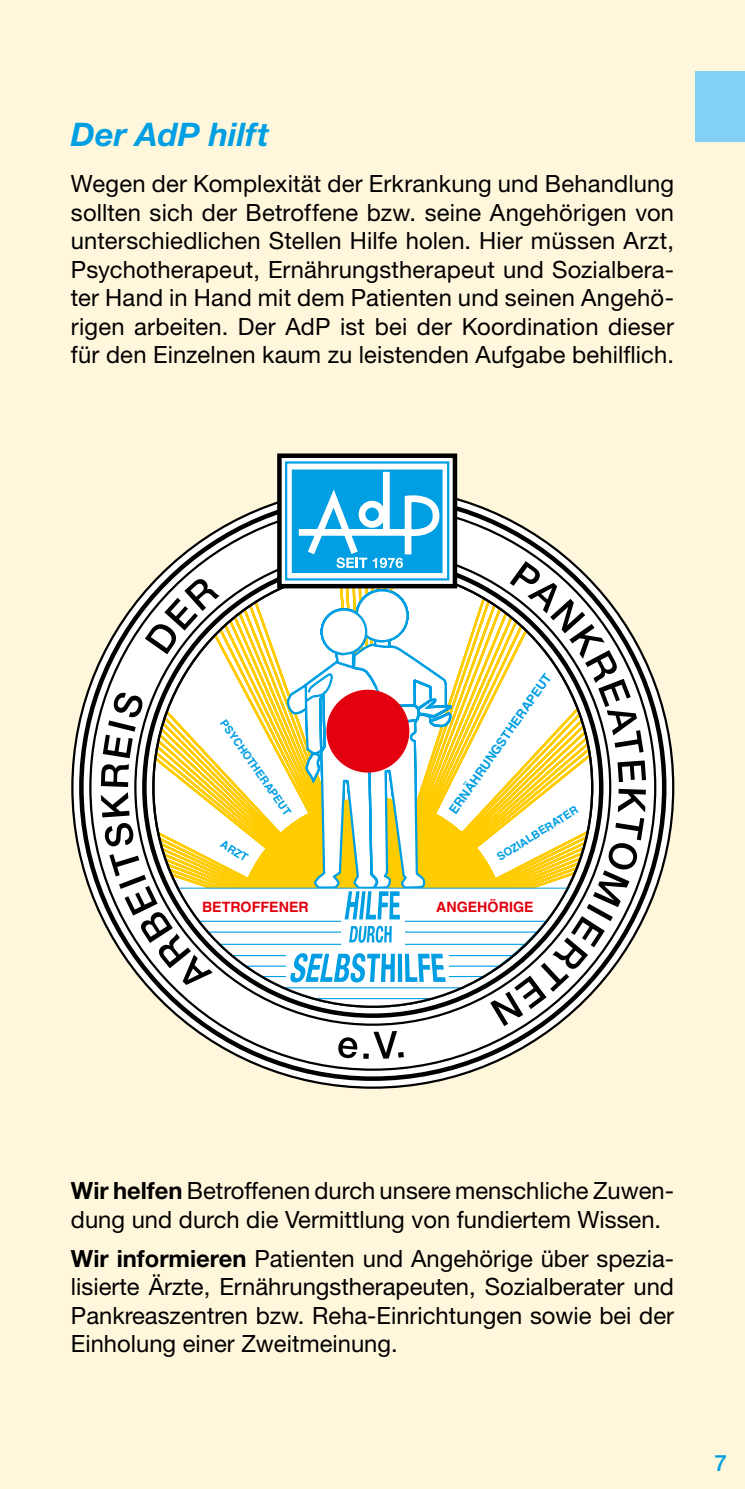
<style>
.page{position:relative;width:745px;height:1489px;background:#fff}
.page>*{position:absolute;margin:0;border:0;box-sizing:border-box;transform-origin:0 0}
.t1{font:italic 700 32.5px "Helvetica Neue";color:#009ee3}
.t2{font:23.75px/28.5px "Helvetica Neue";color:#000;text-align:justify}
.t3{font:500 22.5px "Helvetica Neue";color:#009ee3}
.t4{font:700 14.25px "Helvetica";color:#e3000f}
.t5{font:700 12.75px "Helvetica";color:#009ee3}
.t6{font:700 11px "Helvetica";color:#009ee3}
.s1{font-weight:700}
</style>
<div class="page">
<div style="left:0;top:0;width:744px;height:1488px;background:#fff7dc"></div>
<div style="left:694px;top:71px;width:50px;height:71px;background:#82d0f5"></div>
<svg style="left:72px;top:487px;width:600px;height:600px;background:#a0a0a0"></svg>
<svg style="left:81px;top:496px;width:582px;height:582px;background:#9e9e9e"></svg>
<svg style="left:90px;top:505px;width:564px;height:564px;background:#e0e0e0"></svg>
<svg style="left:109px;top:854px;width:44px;height:130px;background:#bbbab6"></svg>
<svg style="left:101px;top:764px;width:33px;height:83px;background:#a7a7a7"></svg>
<svg style="left:103px;top:691px;width:40px;height:67px;background:#aeaeae"></svg>
<svg style="left:145px;top:581px;width:8px;height:64px"></svg>
<svg style="left:520px;top:561px;width:123px;height:191px"></svg>
<svg style="left:617px;top:760px;width:28px;height:22px"></svg>
<svg style="left:492px;top:788px;width:153px;height:238px"></svg>
<svg style="left:153px;top:568px;width:439px;height:438px;background:#e1d7b0"></svg>
<svg style="left:236px;top:797px;width:270px;height:90px;background:#ffde5d"></svg>
<svg style="left:301px;top:588px;width:150px;height:19px;background:#f1f0dc"></svg>
<svg style="left:356px;top:590px;width:51px;height:51px"></svg>
<div style="left:355px;top:589px;width:53px;height:53px;border:2px solid #009ee3;border-radius:50%"></div>
<svg style="left:338px;top:1031px;width:65px;height:27px;background:#b6b6b6"></svg>
<svg style="left:177px;top:887px;width:392px;height:120px;background:#d0d4d5"></svg>
<hr style="left:281px;top:987px;width:182px;height:1px;background:#009ee3">
<hr style="left:259px;top:975px;width:222px;height:2px;background:#009ee3">
<hr style="left:243px;top:965px;width:255px;height:1px;background:#009ee3">
<hr style="left:230px;top:955px;width:284px;height:1px;background:#009ee3">
<hr style="left:218px;top:943px;width:305px;height:1px;background:#009ee3">
<hr style="left:207px;top:931px;width:329px;height:1px;background:#009ee3">
<hr style="left:198px;top:920px;width:347px;height:1px;background:#009ee3">
<svg style="left:287px;top:607px;width:166px;height:399px;background:#d5e4cc"></svg>
<div style="left:277px;top:453px;width:180px;height:135px;background:#fff;border:4px solid #000"></div>
<div style="left:285px;top:461px;width:164px;height:119px;border:2px solid #009ee3"></div>
<div style="left:291px;top:469px;width:151px;height:104px;background:#009ee3;border:2px solid #009ee3"></div>
<svg style="left:292px;top:469px;width:150px;height:99px"></svg>
<div style="left:326px;top:689px;width:83px;height:83px;background:#e3000f;border-radius:50%"></div>
<h1 class="t1" style="left:71px;top:114px;width:199px">Der AdP hilft</h1>
<p class="t2" style="left:71px;top:169px;width:604px">Wegen der Komplexität der Erkrankung und Behandlung sollten sich der Betroffene bzw. seine Angehörigen von unterschiedlichen Stellen Hilfe holen. Hier müssen Arzt, Psychotherapeut, Ernährungstherapeut und Sozialbera&shy;ter Hand in Hand mit dem Patienten und seinen Angehö&shy;rigen arbeiten. Der AdP ist bei der Koordination dieser für den Einzelnen kaum zu leistenden Aufgabe behilflich.</p>
<p class="t6" style="left:228px;top:716px;width:116px;rotate:55deg">PSYCHOTHERAPEUT</p>
<p class="t6" style="left:225px;top:837px;width:31px;rotate:32deg">ARZT</p>
<p class="t5" style="left:445px;top:808px;width:170px;rotate:-55deg">ERNÄHRUNGSTHERAPEUT</p>
<p class="t6" style="left:494px;top:852px;width:95px;rotate:-32deg">SOZIALBERATER</p>
<p class="t4" style="left:202px;top:898px;width:108px">BETROFFENER</p>
<p class="t4" style="left:436px;top:898px;width:99px">ANGEHÖRIGE</p>
<p class="t2" style="left:71px;top:1176px;width:604px"><span class="s1">Wir helfen</span> Betroffenen durch unsere menschliche Zuwen&shy;dung und durch die Vermittlung von fundiertem Wissen.</p>
<p class="t2" style="left:71px;top:1243px;width:604px"><span class="s1">Wir informieren</span> Patienten und Angehörige über spezia&shy;lisierte Ärzte, Ernährungstherapeuten, Sozialberater und Pankreaszentren bzw. Reha-Einrichtungen sowie bei der Einholung einer Zweitmeinung.</p>
<p class="t3" style="left:713px;top:1449px;width:14px">7</p>
</div>
